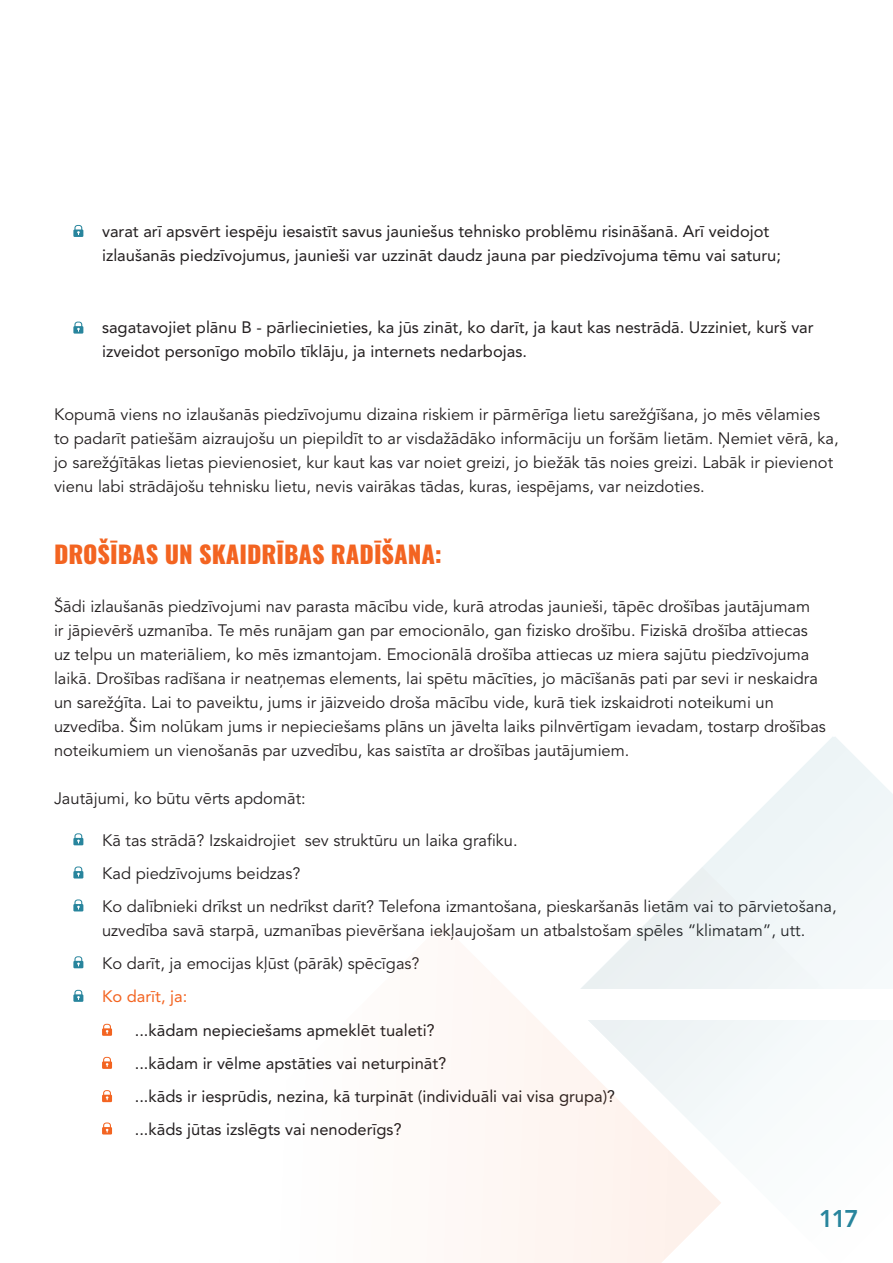
<style>
.page{position:relative;width:893px;height:1263px;background:#fff}
.page>*{position:absolute;margin:0;border:0;box-sizing:border-box;transform-origin:0 0}
.Main_Text{font:800 24px "Oswald";color:#f36421}
.t1{font:800 24px "Avenir LT Pro";color:#28859d}
.Main_Text-2{font:16.5px/24px "Avenir LT Pro";color:#231f20}
.Main_Text-3{font:16.5px/24px "Avenir LT Pro";color:#231f20}
.Main_Text-4{font:16.5px "Avenir LT Pro";color:#f36421}
</style>
<div class="page">
<svg style="left:73px;top:225px;width:10px;height:12px"></svg>
<svg style="left:73px;top:322px;width:10px;height:12px"></svg>
<svg style="left:102px;top:1090px;width:10px;height:12px"></svg>
<svg style="left:102px;top:1024px;width:10px;height:12px"></svg>
<svg style="left:102px;top:1057px;width:10px;height:12px"></svg>
<svg style="left:102px;top:1122px;width:10px;height:12px"></svg>
<svg style="left:73px;top:833px;width:10px;height:12px"></svg>
<svg style="left:73px;top:866px;width:10px;height:12px"></svg>
<svg style="left:73px;top:899px;width:10px;height:12px"></svg>
<svg style="left:73px;top:956px;width:10px;height:12px"></svg>
<svg style="left:73px;top:990px;width:10px;height:12px"></svg>
<svg style="left:703px;top:737px;width:190px;height:249px"></svg>
<svg style="left:480px;top:974px;width:241px;height:289px"></svg>
<svg style="left:569px;top:867px;width:267px;height:268px;fill:#f3f7f8"></svg>
<div style="left:542px;top:990px;width:351px;height:30px;background:#fff"></div>
<p class="Main_Text-3" style="left:102px;top:220px;width:680px">varat arī apsvērt iespēju iesaistīt savus jauniešus tehnisko problēmu risināšanā. Arī veidojot izlaušanās piedzīvojumus, jaunieši var uzzināt daudz jauna par piedzīvojuma tēmu vai saturu;</p>
<p class="Main_Text-3" style="left:102px;top:316px;width:713px">sagatavojiet plānu B - pārliecinieties, ka jūs zināt, ko darīt, ja kaut kas nestrādā. Uzziniet, kurš var izveidot personīgo mobīlo tīklāju, ja internets nedarbojas.</p>
<p class="Main_Text-2" style="left:54px;top:402px;width:786px">Kopumā viens no izlaušanās piedzīvojumu dizaina riskiem ir pārmērīga lietu sarežģīšana, jo mēs vēlamies to padarīt patiešām aizraujošu un piepildīt to ar visdažādāko informāciju un foršām lietām. Ņemiet vērā, ka, jo sarežģītākas lietas pievienosiet, kur kaut kas var noiet greizi, jo biežāk tās noies greizi. Labāk ir pievienot vienu labi strādājošu tehnisku lietu, nevis vairākas tādas, kuras, iespējams, var neizdoties.</p>
<p class="Main_Text" style="left:54px;top:541px;width:390px">DROŠĪBAS UN SKAIDRĪBAS RADĪŠANA:</p>
<p class="Main_Text-2" style="left:54px;top:594px;width:773px">Šādi izlaušanās piedzīvojumi nav parasta mācību vide, kurā atrodas jaunieši, tāpēc drošības jautājumam<br>ir jāpievērš uzmanība. Te mēs runājam gan par emocionālo, gan fizisko drošību. Fiziskā drošība attiecas uz telpu un materiāliem, ko mēs izmantojam. Emocionālā drošība attiecas uz miera sajūtu piedzīvojuma laikā. Drošības radīšana ir neatņemas elements, lai spētu mācīties, jo mācīšanās pati par sevi ir neskaidra un sarežģīta. Lai to paveiktu, jums ir jāizveido droša mācību vide, kurā tiek izskaidroti noteikumi un uzvedība. Šim nolūkam jums ir nepieciešams plāns un jāvelta laiks pilnvērtīgam ievadam, tostarp drošības noteikumiem un vienošanās par uzvedību, kas saistīta ar drošības jautājumiem.</p>
<p class="Main_Text-2" style="left:54px;top:786px;width:253px">Jautājumi, ko būtu vērts apdomāt:</p>
<p class="Main_Text-2" style="left:102px;top:828px;width:417px">Kā tas strādā? Izskaidrojiet sev struktūru un laika grafiku.</p>
<p class="Main_Text-2" style="left:102px;top:861px;width:200px">Kad piedzīvojums beidzas?</p>
<p class="Main_Text-2" style="left:102px;top:894px;width:736px">Ko dalībnieki drīkst un nedrīkst darīt? Telefona izmantošana, pieskaršanās lietām vai to pārvietošana, uzvedība savā starpā, uzmanības pievēršana iekļaujošam un atbalstošam spēles “klimatam”, utt.</p>
<p class="Main_Text-2" style="left:102px;top:951px;width:319px">Ko darīt, ja emocijas kļūst (pārāk) spēcīgas?</p>
<p class="Main_Text-4" style="left:102px;top:986px;width:87px">Ko darīt, ja:</p>
<p class="Main_Text-3" style="left:135px;top:1018px;width:301px">...kādam nepieciešams apmeklēt tualeti?</p>
<p class="Main_Text-3" style="left:135px;top:1051px;width:313px">...kādam ir vēlme apstāties vai neturpināt?</p>
<p class="Main_Text-3" style="left:135px;top:1084px;width:482px">...kāds ir iesprūdis, nezina, kā turpināt (individuāli vai visa grupa)?</p>
<p class="Main_Text-3" style="left:135px;top:1117px;width:268px">...kāds jūtas izslēgts vai nenoderīgs?</p>
<h1 class="t1" style="left:819px;top:1204px;width:41px">117</h1>
</div>
